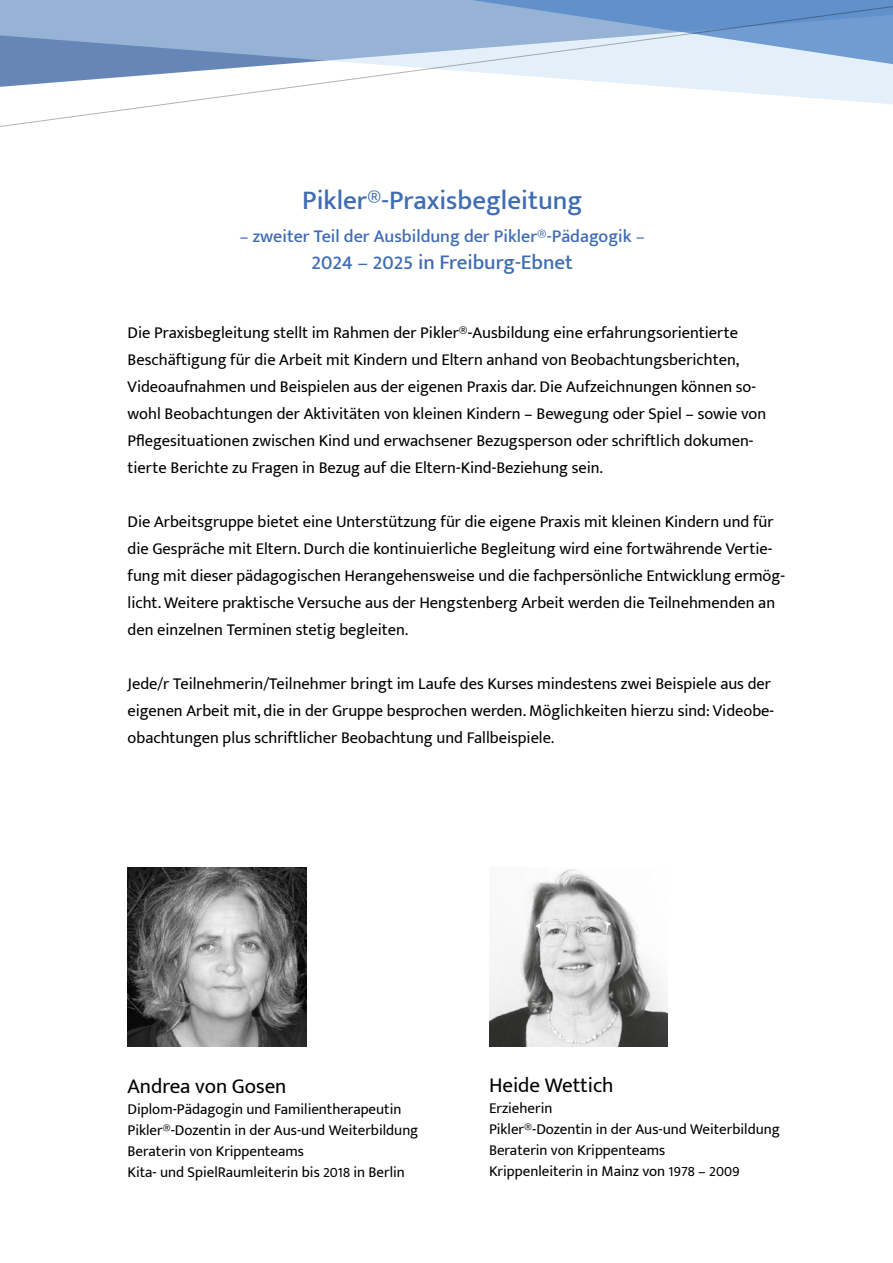
<style>
.page{position:relative;width:893px;height:1263px;background:#fff}
.page>*{position:absolute;margin:0;border:0;box-sizing:border-box;transform-origin:0 0}
.t1{font:500 27px "Mukta Mahee";color:#3f6cb3}
.t2{font:21px "Mukta Mahee";color:#000}
.t3{font:500 21px "Mukta Mahee";color:#3f6cb3}
.t4{font:500 18px "Mukta Mahee";color:#3f6cb3}
.t5{font:16.5px/27px "Mukta Mahee";color:#000}
.t6{font:15px/21px "Mukta Mahee";color:#000}
</style>
<div class="page">
<svg style="left:0;top:1px;width:893px;height:126px"></svg>
<img style="left:128px;top:867px;width:178px;height:179px">
<img style="left:489px;top:869px;width:179px;height:177px">
<h1 class="t1" style="left:302px;top:184px;width:281px">Pikler®-Praxisbegleitung</h1>
<p class="t4" style="left:239px;top:225px;width:407px">– zweiter Teil der Ausbildung der Pikler®-Pädagogik –</p>
<p class="t3" style="left:312px;top:249px;width:263px">2024 – 2025 in Freiburg-Ebnet</p>
<p class="t5" style="left:128px;top:319px;width:640px">Die Praxisbegleitung stellt im Rahmen der Pikler®-Ausbildung eine erfahrungsorientierte Beschäftigung für die Arbeit mit Kindern und Eltern anhand von Beobachtungsberichten, Videoaufnahmen und Beispielen aus der eigenen Praxis dar. Die Aufzeichnungen können so&shy;wohl Beobachtungen der Aktivitäten von kleinen Kindern – Bewegung oder Spiel – sowie von -Pflegesituationen zwischen Kind und erwachsener Bezugsperson oder schriftlich dokumen&shy;tierte Berichte zu Fragen in Bezug auf die Eltern-Kind-Beziehung sein.</p>
<p class="t5" style="left:128px;top:508px;width:659px">Die Arbeitsgruppe bietet eine Unterstützung für die eigene Praxis mit kleinen Kindern und für die Gespräche mit Eltern. Durch die kontinuierliche Begleitung wird eine fortwährende Vertie&shy;fung mit dieser pädagogischen Herangehensweise und die fachpersönliche Entwicklung ermög&shy;licht. Weitere praktische Versuche aus der Hengstenberg Arbeit werden die Teilnehmenden an den einzelnen Terminen stetig begleiten.</p>
<p class="t5" style="left:128px;top:670px;width:648px">Jede/r Teilnehmerin/Teilnehmer bringt im Laufe des Kurses mindestens zwei Beispiele aus der eigenen Arbeit mit, die in der Gruppe besprochen werden. Möglichkeiten hierzu sind: Videobe&shy;obachtungen plus schriftlicher Beobachtung und Fallbeispiele.</p>
<p class="t2" style="left:128px;top:1073px;width:160px">Andrea von Gosen</p>
<p class="t6" style="left:128px;top:1098px;width:292px">Diplom-Pädagogin und Familientherapeutin Pikler®-Dozentin in der Aus-und Weiterbildung Beraterin von Krippenteams<br>Kita- und SpielRaumleiterin bis 2018 in Berlin</p>
<p class="t2" style="left:489px;top:1072px;width:126px">Heide Wettich</p>
<p class="t6" style="left:489px;top:1097px;width:292px">Erzieherin<br>Pikler®-Dozentin in der Aus-und Weiterbildung<br>Beraterin von Krippenteams<br>Krippenleiterin in Mainz von 1978 – 2009</p>
</div>
